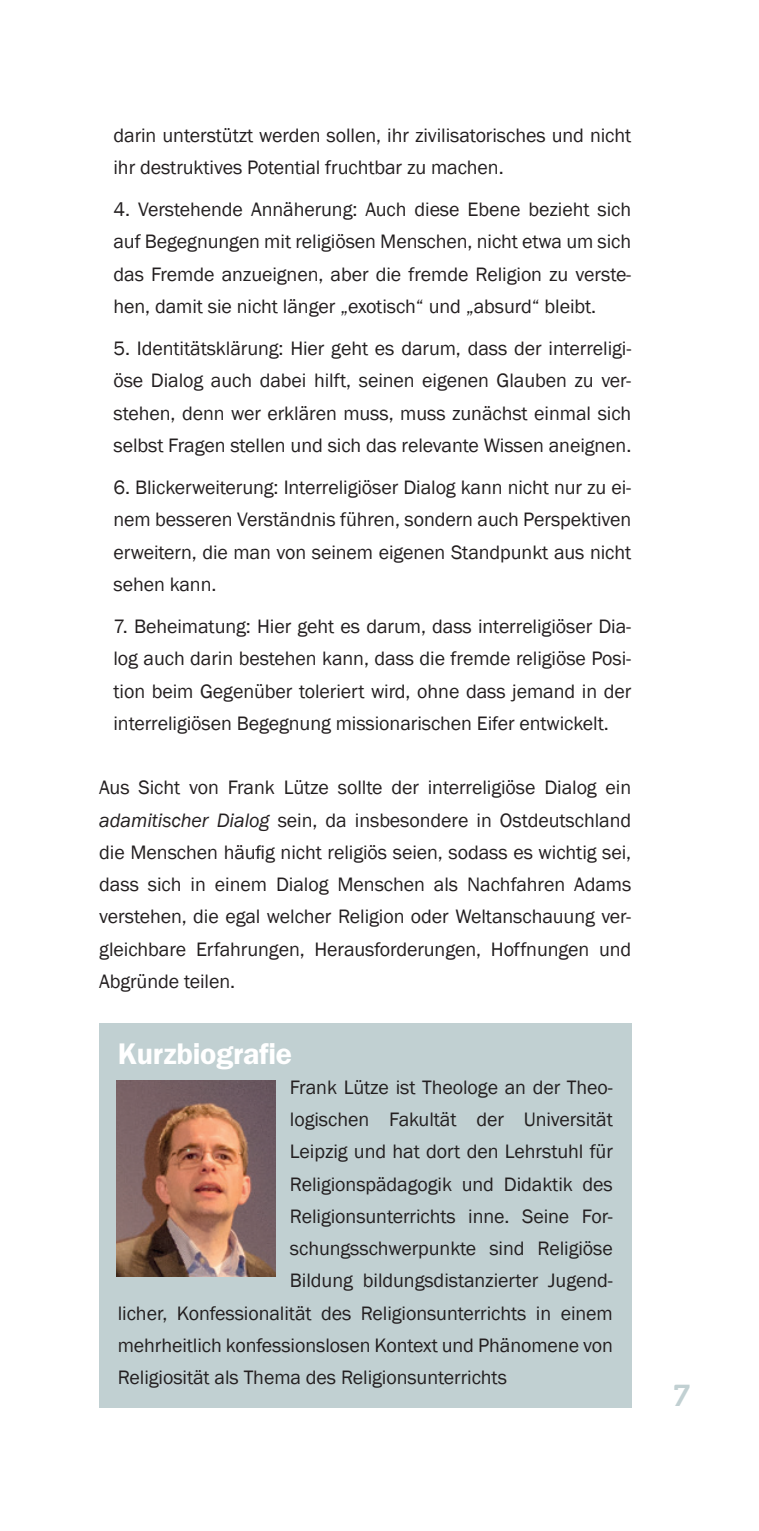
<style>
.page{position:relative;width:759px;height:1531px;background:#fff}
.page>*{position:absolute;margin:0;border:0;box-sizing:border-box;transform-origin:0 0}
.t1{font:600 30px "Franklin Gothic";letter-spacing:-.005em;color:#fff}
.t2{font:30px "Museo 700";color:#c1d0d2}
.t3{font:20px/32.2px "Franklin Gothic";letter-spacing:-.005em;color:#231f20;text-align:justify}
.s1{font-style:italic}
</style>
<div class="page">
<div style="left:99px;top:1023px;width:532px;height:385px;background:#c1d0d2"></div>
<img style="left:116px;top:1080px;width:159px;height:196px">
<p class="t3" style="left:113px;top:119px;width:519px">darin unterstützt werden sollen, ihr zivilisatorisches und nicht ihr destruktives Potential fruchtbar zu machen.</p>
<p class="t3" style="left:113px;top:194px;width:519px">4. Verstehende Annäherung: Auch diese Ebene bezieht sich auf Begegnungen mit religiösen Menschen, nicht etwa um sich das Fremde anzueignen, aber die fremde Religion zu verste&shy;hen, damit sie nicht länger „exotisch“ und „absurd“ bleibt.</p>
<p class="t3" style="left:113px;top:333px;width:519px">5. Identitätsklärung: Hier geht es darum, dass der interreligi&shy;öse Dialog auch dabei hilft, seinen eigenen Glauben zu ver&shy;stehen, denn wer erklären muss, muss zunächst einmal sich selbst Fragen stellen und sich das relevante Wissen aneignen.</p>
<p class="t3" style="left:113px;top:472px;width:519px">6. Blickerweiterung: Interreligiöser Dialog kann nicht nur zu ei&shy;nem besseren Verständnis führen, sondern auch Perspektiven erweitern, die man von seinem eigenen Standpunkt aus nicht sehen kann.</p>
<p class="t3" style="left:113px;top:611px;width:519px">7. Beheimatung: Hier geht es darum, dass interreligiöser Dia&shy;log auch darin bestehen kann, dass die fremde religiöse Posi&shy;tion beim Gegenüber toleriert wird, ohne dass jemand in der interreligiösen Begegnung missionarischen Eifer entwickelt.</p>
<p class="t3" style="left:99px;top:772px;width:533px">Aus Sicht von Frank Lütze sollte der interreligiöse Dialog ein <span class="s1">adamitischer Dialog</span> sein, da insbesondere in Ostdeutschland die Menschen häufig nicht religiös seien, sodass es wichtig sei, dass sich in einem Dialog Menschen als Nachfahren Adams verstehen, die egal welcher Religion oder Weltanschauung ver&shy;gleichbare Erfahrungen, Herausforderungen, Hoffnungen und Abgründe teilen.</p>
<h1 class="t1" style="left:118px;top:1035px;width:176px">Kurzbiografie</h1>
<p class="t3" style="left:290px;top:1071px;width:324px">Frank Lütze ist Theologe an der Theo-</p>
<p class="t3" style="left:290px;top:1104px;width:324px">logischen Fakultät der Universität</p>
<p class="t3" style="left:290px;top:1136px;width:324px">Leipzig und hat dort den Lehrstuhl für</p>
<p class="t3" style="left:290px;top:1168px;width:324px">Religionspädagogik und Didaktik des</p>
<p class="t3" style="left:290px;top:1200px;width:324px">Religionsunterrichts inne. Seine For-</p>
<p class="t3" style="left:290px;top:1233px;width:324px">schungsschwerpunkte sind Religiöse</p>
<p class="t3" style="left:290px;top:1265px;width:324px">Bildung bildungsdistanzierter Jugend-</p>
<p class="t3" style="left:118px;top:1297px;width:496px">licher, Konfessionalität des Religionsunterrichts in einem</p>
<p class="t3" style="left:118px;top:1329px;width:496px">mehrheitlich konfessionslosen Kontext und Phänomene von</p>
<p class="t3" style="left:118px;top:1362px;width:390px">Religiosität als Thema des Religionsunterrichts</p>
<h1 class="t2" style="left:673px;top:1378px;width:18px">7</h1>
</div>
